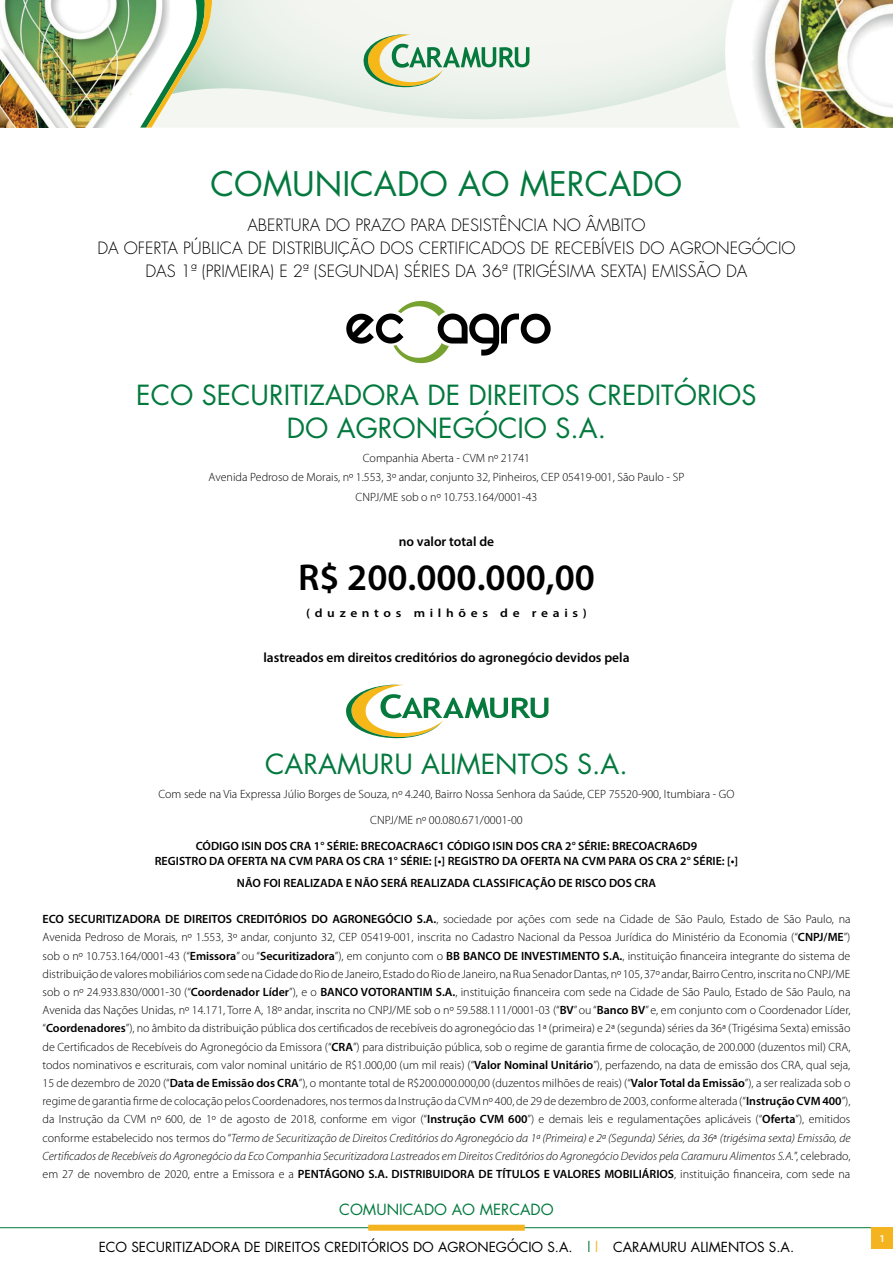
<style>
.page{position:relative;width:893px;height:1263px;background:#fff}
.page>*{position:absolute;margin:0;border:0;box-sizing:border-box;transform-origin:0 0}
.t1{font:600 37.5px "Myriad Pro";color:#000}
.t2{font:33px "Futura";color:#03793e}
.t3{font:27px/33.2px "Futura";color:#03793e;text-align:center}
.t4{font:300 16.5px/22.6px "Futura";color:#000;text-align:center}
.t5{font:15px "Futura";color:#03793e}
.t6{font:13.5px "Futura";color:#000}
.t7{font:600 13.5px "Myriad Pro";color:#000}
.t8{font:300 12px/18.1px "Myriad Pro";color:#000;text-align:center}
.t9{font:600 12px/15.1px "Myriad Pro";color:#000;text-align:center}
.t10{font:600 12px "Myriad Pro";letter-spacing:.35em;color:#000;scale:1.12 1}
.t11{font:600 10.5px "Myriad Pro";color:#fff}
.s1{font-weight:600}
.s2{font-style:inherit}
.s3{font-style:italic}
.s4{color:#03793e}
.s5{color:#f4b41f}
</style>
<div class="page">
<hr style="left:0;top:1227px;width:893px;height:1px;background:#03793e">
<div style="left:368px;top:1225px;width:157px;height:6px;background:#f4b41f"></div>
<div style="left:872px;top:1227px;width:21px;height:21px;background:#f4b41f"></div>
<img style="left:0;top:0;width:140px;height:128px">
<img style="left:753px;top:0;width:140px;height:128px">
<svg style="left:212px;top:0;width:522px;height:127px"></svg>
<svg style="left:140px;top:0;width:72px;height:128px"></svg>
<svg style="left:362px;top:34px;width:167px;height:53px"></svg>
<svg style="left:346px;top:301px;width:205px;height:62px"></svg>
<svg style="left:346px;top:685px;width:202px;height:53px"></svg>
<h2 class="t2" style="left:211px;top:161px;width:473px">COMUNICADO AO MERCADO</h2>
<h3 class="t4" style="left:97px;top:214px;width:700px">ABERTURA DO PRAZO PARA DESISTÊNCIA NO ÂMBITO<br>DA OFERTA PÚBLICA DE DISTRIBUIÇÃO DOS CERTIFICADOS DE RECEBÍVEIS DO AGRONEGÓCIO<br>DAS 1ª (PRIMEIRA) E 2ª (SEGUNDA) SÉRIES DA 36ª (TRIGÉSIMA SEXTA) EMISSÃO DA</h3>
<h3 class="t3" style="left:136px;top:378px;width:622px">ECO SECURITIZADORA DE DIREITOS CREDITÓRIOS<br>DO AGRONEGÓCIO S.A.</h3>
<p class="t8" style="left:209px;top:448px;width:477px;line-height:19.5px">Companhia Aberta - CVM nº 21741<br>Avenida Pedroso de Morais, nº 1.553, 3º andar, conjunto 32, Pinheiros, CEP 05419-001, São Paulo - SP<br>CNPJ/ME sob o nº 10.753.164/0001-43</p>
<p class="t7" style="left:399px;top:532px;width:97px">no valor total de</p>
<h1 class="t1" style="left:298px;top:554px;width:298px">R$ 200.000.000,00</h1>
<p class="t10" style="left:306px;top:606px;width:252px">(duzentos milhões de reais)</p>
<p class="t7" style="left:263px;top:648px;width:368px">lastreados em direitos creditórios do agronegócio devidos pela</p>
<h3 class="t3" style="left:265px;top:747px;width:364px">CARAMURU ALIMENTOS S.A.</h3>
<p class="t8" style="left:158px;top:781px;width:578px;line-height:26.1px">Com sede na Via Expressa Júlio Borges de Souza, nº 4.240, Bairro Nossa Senhora da Saúde, CEP 75520-900, Itumbiara - GO<br>CNPJ/ME nº 00.080.671/0001-00</p>
<p class="t9" style="left:155px;top:838px;width:585px">CÓDIGO ISIN DOS CRA 1° SÉRIE: BRECOACRA6C1 CÓDIGO ISIN DOS CRA 2° SÉRIE: BRECOACRA6D9<br>REGISTRO DA OFERTA NA CVM PARA OS CRA 1° SÉRIE: [•] REGISTRO DA OFERTA NA CVM PARA OS CRA 2° SÉRIE: [•]</p>
<p class="t9" style="left:237px;top:875px;width:421px">NÃO FOI REALIZADA E NÃO SERÁ REALIZADA CLASSIFICAÇÃO DE RISCO DOS CRA</p>
<p class="t8" style="left:43px;top:910px;width:809px;text-align:justify"><span class="s1">ECO SECURITIZADORA DE DIREITOS CREDITÓRIOS DO AGRONEGÓCIO S.A.</span>, sociedade por ações com sede na Cidade de São Paulo, Estado de São Paulo, na Avenida Pedroso de Morais, nº 1.553, 3º andar, conjunto 32, CEP 05419-001, inscrita no Cadastro Nacional da Pessoa Jurídica do Ministério da Economia (“<span class="s1">CNPJ/ME</span>”) sob o nº 10.753.164/0001-43 (“<span class="s1">Emissora</span>” ou “<span class="s1">Securitizadora</span>”), em conjunto com o <span class="s1">BB BANCO</span> <span class="s1">DE INVESTIMENTO S.A.</span><span class="s2">,</span> instituição financeira integrante do sistema de distribuição de valores mobiliários com sede na Cidade do Rio de Janeiro, Estado do Rio de Janeiro, na Rua Senador Dantas, nº 105, 37º andar, Bairro Centro<span class="s2">,</span> inscrita no CNPJ/ME sob o nº 24.933.830/0001-30 (“<span class="s1">Coordenador Líder</span>”), e o <span class="s1">BANCO VOTORANTIM S.A.</span>, instituição financeira com sede na Cidade de São Paulo, Estado de São Paulo, na Avenida das Nações Unidas, nº 14.171, Torre A, 18º andar, inscrita no CNPJ/ME sob o nº 59.588.111/0001-03 (“<span class="s1">BV</span>” ou “<span class="s1">Banco BV</span>” e, em conjunto com o Coordenador Líder, “<span class="s1">Coordenadores</span>”), no âmbito da distribuição pública dos certificados de recebíveis do agronegócio das 1ª (primeira) e 2ª (segunda) séries da 36ª (Trigésima Sexta) emissão de Certificados de Recebíveis do Agronegócio da Emissora (“<span class="s1">CRA</span>”) para distribuição pública, sob o regime de garantia firme de colocação, de 200.000 (duzentos mil) CRA, todos nominativos e escriturais, com valor nominal unitário de R$1.000,00 (um mil reais) (“<span class="s1">Valor Nominal Unitário</span>”), perfazendo, na data de emissão dos CRA, qual seja, 15 de dezembro de 2020 (“<span class="s1">Data de Emissão dos CRA</span>”), o montante total de R$200.000.000,00 (duzentos milhões de reais) (“<span class="s1">Valor Total da Emissão</span>”), a ser realizada sob o regime de garantia firme de colocação pelos Coordenadores, nos termos da Instrução da CVM nº 400, de 29 de dezembro de 2003, conforme alterada (“<span class="s1">Instrução CVM 400</span>”), da Instrução da CVM nº 600, de 1º de agosto de 2018, conforme em vigor (“<span class="s1">Instrução CVM 600</span>”) e demais leis e regulamentações aplicáveis (“<span class="s1">Oferta</span>”), emitidos conforme estabelecido nos termos do “<span class="s3">Termo de Securitização de Direitos Creditórios do Agronegócio da 1ª (Primeira) e 2ª (Segunda) Séries, da 36</span>ª <span class="s3">(trigésima sexta) Emissão, de Certificados de Recebíveis do Agronegócio da Eco Companhia Securitizadora Lastreados em Direitos Creditórios do Agronegócio Devidos pela Caramuru Alimentos S.A.</span>”, celebrado, em 27 de novembro de 2020, entre a Emissora e a <span class="s1">PENTÁGONO S.A. DISTRIBUIDORA DE TÍTULOS E VALORES MOBILIÁRIOS</span>, instituição financeira, com sede na</p>
<p class="t5" style="left:339px;top:1199px;width:216px">COMUNICADO AO MERCADO</p>
<p class="t6" style="left:99px;top:1238px;width:697px">ECO SECURITIZADORA DE DIREITOS CREDITÓRIOS DO AGRONEGÓCIO S.A. <span class="s4">|</span><span class="s5">|</span> CARAMURU ALIMENTOS S.A.</p>
<p class="t11" style="left:879px;top:1232px;width:7px">1</p>
</div>
